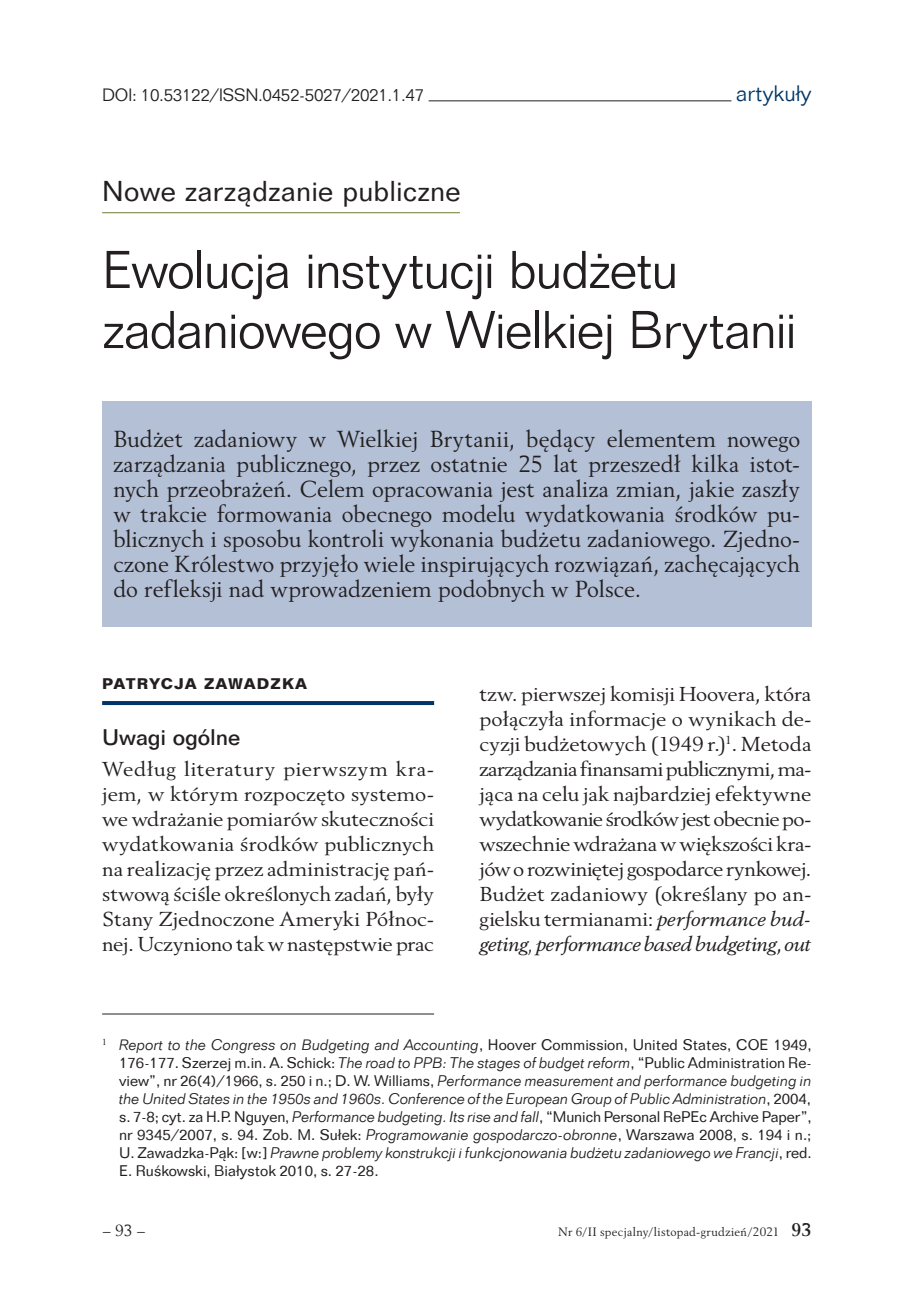
<style>
.page{position:relative;width:908px;height:1293px;background:#fff}
.page>*{position:absolute;margin:0;border:0;box-sizing:border-box;transform-origin:0 0}
.t1{font:300 52px/60px "Folio TL";letter-spacing:-.025em;color:#231f20}
.t2{font:28px "Folio TL";letter-spacing:.01em;color:#231f20}
.t3{font:23px/25px "Revival 565 BT";letter-spacing:-.005em;color:#231f20;text-align:justify}
.t4{font:500 22px "Folio TL";letter-spacing:-.005em;color:#231f20}
.t5{font:300 21.8px "Folio TL";color:#003667}
.t6{font:20px/25px "Revival 565 BT";letter-spacing:-.005em;color:#231f20;text-align:justify;scale:1.08 1}
.t7{font:300 17.4px "Folio TL";letter-spacing:-.02em;color:#231f20}
.t8{font:16px "Revival 565 BT";color:#231f20}
.t9{font:italic 300 15px/18px "Folio TL";letter-spacing:-.005em;color:#231f20;text-align:justify}
.t10{font:700 15px "Folio TL";letter-spacing:.065em;color:#231f20}
.t11{font:12px "Revival 565 BT";letter-spacing:.02em;color:#231f20}
.s1{font-style:italic}
.s2{font-weight:400;font-style:normal}
.s3{font-weight:700;font-size:18px}
</style>
<div class="page">
<hr style="left:428px;top:100px;width:303px;height:1px;background:#231f20">
<div style="left:102px;top:401px;width:709px;height:225px;background:#b3c0d6"></div>
<hr style="left:102px;top:212px;width:358px;height:1px;background:#727a34">
<hr style="left:102px;top:701px;width:332px;height:4px;background:#003667">
<hr style="left:102px;top:1013px;width:332px;height:1px;background:#231f20">
<p class="t7" style="left:102px;top:83px;width:323px">DOI: 10.53122/ISSN.0452-5027/2021.1.47</p>
<h3 class="t5" style="left:735px;top:79px;width:77px">artykuły</h3>
<h2 class="t2" style="left:102px;top:172px;width:360px">Nowe zarządzanie publiczne</h2>
<h1 class="t1" style="left:102px;top:237px;width:696px">Ewolucja instytucji budżetu zadaniowego w Wielkiej Brytanii</h1>
<p class="t3" style="left:113px;top:427px;width:688px">Budżet zadaniowy w Wielkiej Brytanii, będący elementem nowego zarządzania publicznego, przez ostatnie 25 lat przeszedł kilka istot&shy;nych przeobrażeń. Celem opracowania jest analiza zmian, jakie zaszły w trakcie formowania obecnego modelu wydatkowania środków pu&shy;blicznych i sposobu kontroli wykonania budżetu zadaniowego. Zjedno&shy;czone Królestwo przyjęło wiele inspirujących rozwiązań, zachęcających do refleksji nad wprowadzeniem podobnych w Polsce.</p>
<p class="t10" style="left:102px;top:673px;width:206px">PATRYCJA ZAWADZKA</p>
<h3 class="t4" style="left:102px;top:722px;width:139px">Uwagi ogólne</h3>
<p class="t6" style="left:102px;top:757px;width:309px">Według literatury pierwszym kra&shy;jem, w którym rozpoczęto systemo&shy;we wdrażanie pomiarów skuteczności wydatkowania środków publicznych na realizację przez administrację pań&shy;stwową ściśle określonych zadań, były Stany Zjednoczone Ameryki Północ&shy;nej. Uczyniono tak w następstwie prac</p>
<p class="t6" style="left:479px;top:682px;width:309px">tzw. pierwszej komisji Hoovera, która połączyła informacje o wynikach de&shy;cyzji budżetowych (1949 r.)<sup>1</sup>. Metoda zarządzania finansami publicznymi, ma&shy;jąca na celu jak najbardziej efektywne wydatkowanie środków jest obecnie po&shy;wszechnie wdrażana w większości kra&shy;jów o rozwiniętej gospodarce rynkowej.<br>Budżet zadaniowy (określany po an&shy;gielsku termianami: <span class="s1">performance bud&shy;geting, performance based budgeting</span>, <span class="s1">out</span></p>
<p class="t9" style="left:119px;top:1035px;width:693px;text-indent:-17px"><sup>1</sup> Report to the Congress on Budgeting and Accounting<span class="s2">, Hoover Commission, United States, COE 1949, 176-177. Szerzej m.in. A. Schick:</span> The road to PPB: The stages of budget reform<span class="s2">, “Public Administration Re&shy;view”, nr 26(4)/1966, s. 250 i n.; D. W. Williams,</span> Performance measurement and performance budgeting in the United States in the 1950s and 1960s. Conference of the European Group of Public Administration<span class="s2">, 2004, s. 7-8; cyt. za H.P. Nguyen,</span> Performance budgeting. Its rise and fall<span class="s2">, “Munich Personal RePEc Archive Paper”, nr 9345/2007, s. 94. Zob. M. Sułek:</span> Programowanie gospodarczo-obronne<span class="s2">, Warszawa 2008, s. 194 i n.; U. Zawadzka-Pąk: [w:]</span> Prawne problemy konstrukcji i funkcjonowania budżetu zadaniowego we Francji<span class="s2">, red.<br>E. Ruśkowski, Białystok 2010, s. 27-28.</span></p>
<p class="t8" style="left:103px;top:1220px;width:44px">– 93 –</p>
<p class="t11" style="left:558px;top:1224px;width:254px">Nr 6/II specjalny/listopad-grudzień/2021 <span class="s3">93</span></p>
</div>
